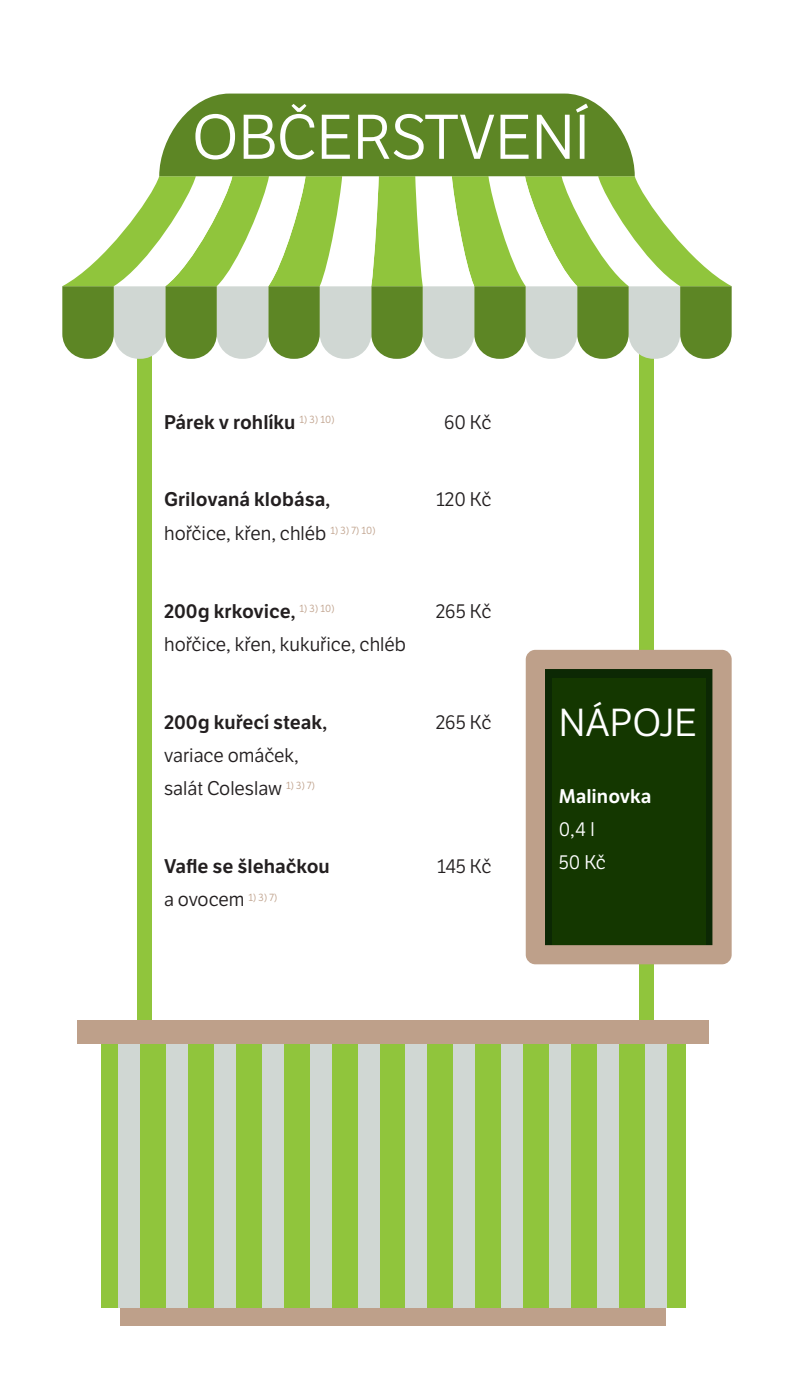
<style>
.page{position:relative;width:794px;height:1389px;background:#fff}
.page>*{position:absolute;margin:0;border:0;box-sizing:border-box;transform-origin:0 0}
.t1{font:61.25px "LFT Etica";color:#fff}
.t2{font:37.98px "LFT Etica";color:#fff}
.t3{font:19.25px/33.2px "LFT Etica";color:#231f20}
.t4{font:600 19.25px "LFT Etica";color:#231f20}
.t5{font:600 19.25px "LFT Etica";color:#fff}
.t6{font:19.25px/33.2px "LFT Etica";color:#fff}
</style>
<div class="page">
<div style="left:638px;top:301px;width:15px;height:731px;background:#90c53c"></div>
<div style="left:137px;top:301px;width:15px;height:731px;background:#90c53c"></div>
<div style="left:120px;top:1307px;width:546px;height:19px;background:#bea08a"></div>
<div style="left:101px;top:1044px;width:584px;height:263px;background:#90c53c"></div>
<div style="left:645px;top:1044px;width:21px;height:263px;background:#d0d7d3"></div>
<div style="left:597px;top:1044px;width:22px;height:263px;background:#d0d7d3"></div>
<div style="left:549px;top:1044px;width:22px;height:263px;background:#d0d7d3"></div>
<div style="left:501px;top:1044px;width:22px;height:263px;background:#d0d7d3"></div>
<div style="left:453px;top:1044px;width:22px;height:263px;background:#d0d7d3"></div>
<div style="left:405px;top:1044px;width:22px;height:263px;background:#d0d7d3"></div>
<div style="left:358px;top:1044px;width:21px;height:263px;background:#d0d7d3"></div>
<div style="left:310px;top:1044px;width:22px;height:263px;background:#d0d7d3"></div>
<div style="left:262px;top:1044px;width:22px;height:263px;background:#d0d7d3"></div>
<div style="left:214px;top:1044px;width:22px;height:263px;background:#d0d7d3"></div>
<div style="left:166px;top:1044px;width:22px;height:263px;background:#d0d7d3"></div>
<div style="left:118px;top:1044px;width:22px;height:263px;background:#d0d7d3"></div>
<div style="left:78px;top:1020px;width:630px;height:24px;background:#bea08a"></div>
<svg style="left:62px;top:94px;width:669px;height:265px"></svg>
<svg style="left:526px;top:650px;width:205px;height:314px;fill:#143700"></svg>
<h1 class="t1" style="left:192px;top:102px;width:399px">OBČERSTVENÍ</h1>
<p class="t4" style="left:164px;top:410px;width:172px">Párek v rohlíku <sup>1)</sup> <sup>3)</sup> <sup>10)</sup></p>
<p class="t3" style="left:444px;top:406px;width:49px">60 Kč</p>
<p class="t4" style="left:164px;top:488px;width:168px">Grilovaná klobása,</p>
<p class="t3" style="left:436px;top:484px;width:57px">120 Kč</p>
<p class="t3" style="left:164px;top:517px;width:213px">hořčice, křen, chléb <sup>1)</sup> <sup>3)</sup> <sup>7)</sup> <sup>10)</sup></p>
<p class="t4" style="left:164px;top:599px;width:172px">200g krkovice, <sup>1)</sup> <sup>3)</sup> <sup>10)</sup></p>
<p class="t3" style="left:436px;top:595px;width:57px">265 Kč</p>
<p class="t3" style="left:164px;top:628px;width:243px">hořčice, křen, kukuřice, chléb</p>
<p class="t4" style="left:164px;top:710px;width:165px">200g kuřecí steak,</p>
<p class="t3" style="left:436px;top:706px;width:57px">265 Kč</p>
<p class="t3" style="left:164px;top:739px;width:152px">variace omáček, salát Coleslaw <sup>1)</sup> <sup>3)</sup> <sup>7)</sup></p>
<p class="t4" style="left:164px;top:855px;width:167px">Vafle se šlehačkou</p>
<p class="t3" style="left:437px;top:850px;width:56px">145 Kč</p>
<p class="t3" style="left:164px;top:884px;width:115px">a ovocem <sup>1)</sup> <sup>3)</sup> <sup>7)</sup></p>
<h2 class="t2" style="left:559px;top:701px;width:140px">NÁPOJE</h2>
<p class="t5" style="left:559px;top:784px;width:94px">Malinovka</p>
<p class="t6" style="left:559px;top:813px;width:49px">0,4 l<br>50 Kč</p>
</div>
